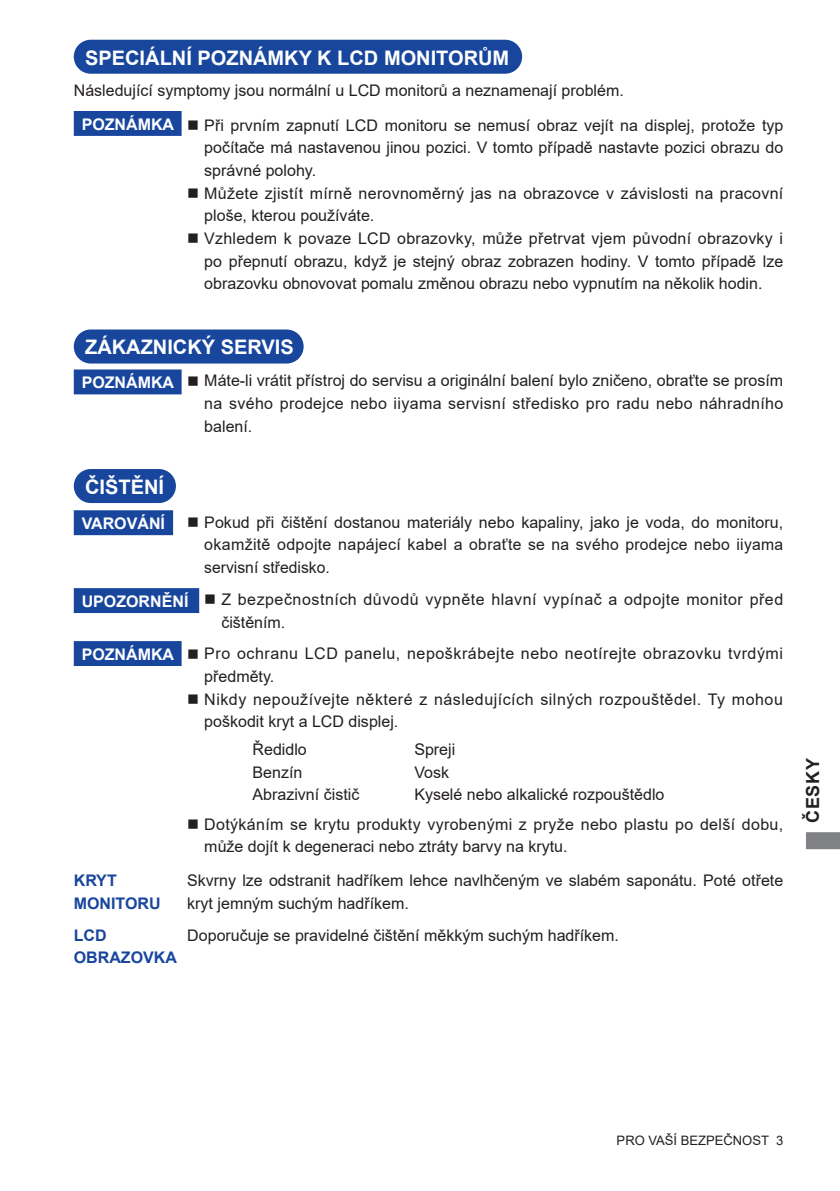
<style>
.page{position:relative;width:840px;height:1191px;background:#fff}
.page>*{position:absolute;margin:0;border:0;box-sizing:border-box;transform-origin:0 0}
.t1{font:700 20px "Arial";color:#fff}
.t2{font:700 18px "Arial";letter-spacing:.035em;color:#231f20}
.t3{font:16px/22.6px "Arial";color:#231f20}
.t4{font:16px/22.6px "Arial";letter-spacing:.02em;color:#231f20}
.t5{font:16px/22.6px "Arial";letter-spacing:.035em;color:#231f20}
.t6{font:16px/22.6px "Arial";letter-spacing:.03em;color:#231f20}
.t7{font:700 16px "Arial";color:#fff}
.t8{font:700 16px/22.6px "Arial";color:#18469d}
.t9{font:13px "Arial";color:#231f20}
.s1{font-weight:700;color:#fff}
</style>
<div class="page">
<svg style="left:806px;top:832px;width:33px;height:17px"></svg>
<div style="left:75px;top:470px;width:100px;height:32px;background:#18469d;border-radius:16px"></div>
<div style="left:74px;top:469px;width:102px;height:34px;border:2px solid #18469d;border-radius:16px"></div>
<div style="left:75px;top:330px;width:227px;height:32px;background:#18469d;border-radius:16px"></div>
<div style="left:74px;top:329px;width:229px;height:34px;border:2px solid #18469d;border-radius:16px"></div>
<div style="left:75px;top:41px;width:446px;height:32px;background:#18469d;border-radius:16px"></div>
<div style="left:74px;top:40px;width:448px;height:34px;border:2px solid #18469d;border-radius:16px"></div>
<div style="left:74px;top:111px;width:107px;height:25px;background:#18469d;border:2px solid #18469d"></div>
<div style="left:74px;top:510px;width:99px;height:25px;background:#18469d;border:2px solid #18469d"></div>
<div style="left:74px;top:588px;width:125px;height:25px;background:#18469d;border:2px solid #18469d"></div>
<div style="left:74px;top:369px;width:107px;height:25px;background:#18469d;border:2px solid #18469d"></div>
<div style="left:74px;top:641px;width:107px;height:25px;background:#18469d;border:2px solid #18469d"></div>
<p class="t1" style="left:85px;top:44px;width:425px">SPECIÁLNÍ POZNÁMKY K LCD MONITORŮM</p>
<p class="t3" style="left:82px;top:74px;width:702px;line-height:34.2px;text-indent:-8px">Následující symptomy jsou normální u LCD monitorů a neznamenají problém.<br><span class="s1">POZNÁMKA</span> ■ Při prvním zapnutí LCD monitoru se nemusí obraz vejít na displej, protože typ</p>
<p class="t3" style="left:204px;top:136px;width:580px">počítače má nastavenou jinou pozici. V tomto případě nastavte pozici obrazu do správné polohy.</p>
<p class="t4" style="left:204px;top:182px;width:580px;text-indent:-17px">■ Můžete zjistít mírně nerovnoměrný jas na obrazovce v závislosti na pracovní ploše, kterou používáte.</p>
<p class="t3" style="left:204px;top:227px;width:580px;text-align:justify;text-indent:-17px">■ Vzhledem k povaze LCD obrazovky, může přetrvat vjem původní obrazovky i po přepnutí obrazu, když je stejný obraz zobrazen hodiny. V tomto případě lze obrazovku obnovovat pomalu změnou obrazu nebo vypnutím na několik hodin.</p>
<p class="t1" style="left:85px;top:333px;width:210px">ZÁKAZNICKÝ SERVIS</p>
<p class="t7" style="left:82px;top:371px;width:94px">POZNÁMKA</p>
<p class="t3" style="left:204px;top:369px;width:580px;text-align:justify;text-indent:-17px">■ Máte-li vrátit přístroj do servisu a originální balení bylo zničeno, obraťte se prosím na svého prodejce nebo iiyama servisní středisko pro radu nebo náhradního balení.</p>
<p class="t1" style="left:85px;top:473px;width:80px">ČIŠTĚNÍ</p>
<p class="t7" style="left:82px;top:512px;width:85px">VAROVÁNÍ</p>
<p class="t3" style="left:204px;top:510px;width:580px;text-align:justify;text-indent:-17px">■ Pokud při čištění dostanou materiály nebo kapaliny, jako je voda, do monitoru, okamžitě odpojte napájecí kabel a obraťte se na svého prodejce nebo iiyama servisní středisko.</p>
<p class="t5" style="left:221px;top:588px;width:563px;text-indent:-140px"><span class="s1">UPOZORNĚNÍ</span> ■ Z bezpečnostních důvodů vypněte hlavní vypínač a odpojte monitor před čištěním.</p>
<p class="t5" style="left:204px;top:642px;width:580px;text-indent:-17px">■ Pro ochranu LCD panelu, nepoškrábejte nebo neotírejte obrazovku tvrdými předměty.</p>
<p class="t6" style="left:204px;top:687px;width:579px;text-indent:-17px">■ Nikdy nepoužívejte některé z následujících silných rozpouštědel. Ty mohou poškodit kryt a LCD displej.</p>
<p class="t7" style="left:82px;top:643px;width:94px">POZNÁMKA</p>
<p class="t3" style="left:252px;top:738px;width:108px">Ředidlo<br>Benzín<br>Abrazivní čistič</p>
<p class="t3" style="left:414px;top:738px;width:251px">Spreji<br>Vosk<br>Kyselé nebo alkalické rozpouštědlo</p>
<p class="t4" style="left:204px;top:812px;width:580px;text-indent:-17px">■ Dotýkáním se krytu produkty vyrobenými z pryže nebo plastu po delší dobu, může dojít k degeneraci nebo ztráty barvy na krytu.</p>
<p class="t8" style="left:74px;top:869px;width:88px">KRYT<br>MONITORU</p>
<p class="t3" style="left:187px;top:868px;width:597px">Skvrny lze odstranit hadříkem lehce navlhčeným ve slabém saponátu. Poté otřete kryt jemným suchým hadříkem.</p>
<p class="t8" style="left:74px;top:924px;width:105px">LCD<br>OBRAZOVKA</p>
<p class="t3" style="left:187px;top:924px;width:433px">Doporučuje se pravidelné čištění měkkým suchým hadříkem.</p>
<p class="t2" style="left:799px;top:822px;width:66px;rotate:-90deg">ČESKY</p>
<p class="t9" style="left:616px;top:1131px;width:168px">PRO VAŠÍ BEZPEČNOST 3</p>
</div>
